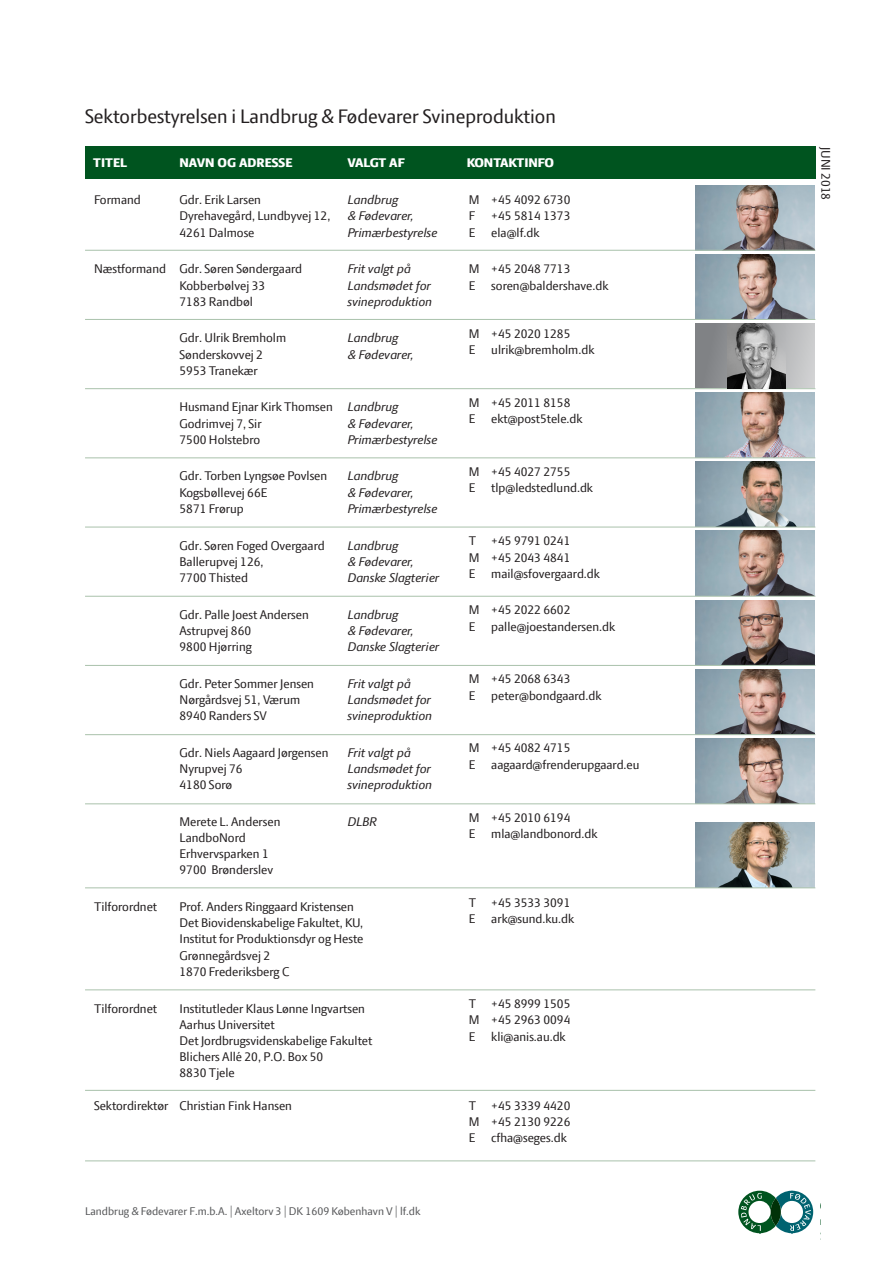
<style>
.page{position:relative;width:893px;height:1263px;background:#fff}
.page>*{position:absolute;margin:0;border:0;box-sizing:border-box;transform-origin:0 0}
.t1{font:21px "LF Press Sans";color:#231f20}
.t2{font:13.5px/16.2px "LF Press Sans";color:#231f20}
.t3{font:italic 13.5px/16.2px "LF Press Sans";color:#231f20}
.t4{font:800 13.5px "LF Press Sans";color:#fff}
.t5{font:12px "LF Press Sans";color:#57585a}
</style>
<div class="page">
<svg style="left:738px;top:1191px;width:75px;height:42px"></svg>
<img style="left:695px;top:185px;width:120px;height:65px">
<img style="left:695px;top:254px;width:120px;height:65px">
<svg style="left:695px;top:323px;width:120px;height:65px;background:#a2a3a5"></svg>
<img style="left:695px;top:393px;width:120px;height:64px">
<img style="left:695px;top:462px;width:120px;height:64px">
<img style="left:695px;top:531px;width:120px;height:65px">
<img style="left:695px;top:600px;width:120px;height:65px">
<img style="left:695px;top:669px;width:120px;height:65px">
<img style="left:695px;top:739px;width:120px;height:64px">
<img style="left:695px;top:823px;width:120px;height:64px">
<div style="left:85px;top:147px;width:730px;height:32px;background:#00541f"></div>
<hr style="left:85px;top:250px;width:730px;height:1px;background:#aec5b0">
<hr style="left:85px;top:319px;width:730px;height:1px;background:#aec5b0">
<hr style="left:85px;top:388px;width:730px;height:1px;background:#aec5b0">
<hr style="left:85px;top:457px;width:730px;height:1px;background:#aec5b0">
<hr style="left:85px;top:526px;width:730px;height:2px;background:#aec5b0">
<hr style="left:85px;top:596px;width:730px;height:1px;background:#aec5b0">
<hr style="left:85px;top:665px;width:730px;height:1px;background:#aec5b0">
<hr style="left:85px;top:734px;width:730px;height:1px;background:#aec5b0">
<hr style="left:85px;top:803px;width:730px;height:1px;background:#aec5b0">
<hr style="left:85px;top:887px;width:730px;height:1px;background:#aec5b0">
<hr style="left:85px;top:989px;width:730px;height:1px;background:#aec5b0">
<hr style="left:85px;top:1090px;width:730px;height:1px;background:#aec5b0">
<hr style="left:85px;top:1160px;width:730px;height:1px;background:#aec5b0">
<img style="left:728px;top:323px;width:58px;height:65px">
<p class="t1" style="left:85px;top:104px;width:472px">Sektorbestyrelsen i Landbrug &amp; Fødevarer Svineproduktion</p>
<p class="t4" style="left:93px;top:155px;width:35px">TITEL</p>
<p class="t4" style="left:180px;top:155px;width:114px">NAVN OG ADRESSE</p>
<p class="t4" style="left:467px;top:155px;width:89px">KONTAKTINFO</p>
<p class="t4" style="left:347px;top:155px;width:59px">VALGT AF</p>
<p class="t3" style="left:347px;top:192px;width:91px">Landbrug<br>&amp; Fødevarer,<br>Primærbestyrelse</p>
<p class="t3" style="left:347px;top:261px;width:86px">Frit valgt på<br>Landsmødet for svineproduktion</p>
<p class="t3" style="left:347px;top:330px;width:67px">Landbrug<br>&amp; Fødevarer,</p>
<p class="t2" style="left:94px;top:192px;width:48px">Formand</p>
<p class="t2" style="left:180px;top:192px;width:83px">Gdr. Erik Larsen</p>
<p class="t2" style="left:180px;top:208px;width:152px">Dyrehavegård, Lundbyvej 12,</p>
<p class="t2" style="left:180px;top:224px;width:76px">4261 Dalmose</p>
<p class="t2" style="left:180px;top:261px;width:124px">Gdr. Søren Søndergaard</p>
<p class="t2" style="left:180px;top:277px;width:87px">Kobberbølvej 33</p>
<p class="t2" style="left:180px;top:293px;width:75px">7183 Randbøl</p>
<p class="t2" style="left:180px;top:330px;width:108px">Gdr. Ulrik Bremholm</p>
<p class="t2" style="left:180px;top:346px;width:85px">Sønderskovvej 2</p>
<p class="t2" style="left:180px;top:362px;width:80px">5953 Tranekær</p>
<p class="t2" style="left:180px;top:399px;width:155px">Husmand Ejnar Kirk Thomsen</p>
<p class="t2" style="left:180px;top:415px;width:84px">Godrimvej 7, Sir</p>
<p class="t2" style="left:180px;top:431px;width:82px">7500 Holstebro</p>
<p class="t2" style="left:180px;top:468px;width:149px">Gdr. Torben Lyngsøe Povlsen</p>
<p class="t2" style="left:180px;top:484px;width:89px">Kogsbøllevej 66E</p>
<p class="t2" style="left:180px;top:500px;width:66px">5871 Frørup</p>
<p class="t2" style="left:180px;top:537px;width:147px">Gdr. Søren Foged Overgaard</p>
<p class="t2" style="left:180px;top:553px;width:85px">Ballerupvej 126,</p>
<p class="t2" style="left:180px;top:569px;width:70px">7700 Thisted</p>
<p class="t2" style="left:180px;top:606px;width:131px">Gdr. Palle Joest Andersen</p>
<p class="t2" style="left:180px;top:622px;width:73px">Astrupvej 860</p>
<p class="t2" style="left:180px;top:638px;width:74px">9800 Hjørring</p>
<p class="t2" style="left:180px;top:675px;width:136px">Gdr. Peter Sommer Jensen</p>
<p class="t2" style="left:180px;top:691px;width:122px">Nørgårdsvej 51, Værum</p>
<p class="t2" style="left:180px;top:707px;width:89px">8940 Randers SV</p>
<p class="t2" style="left:180px;top:744px;width:150px">Gdr. Niels Aagaard Jørgensen</p>
<p class="t2" style="left:180px;top:760px;width:65px">Nyrupvej 76</p>
<p class="t2" style="left:180px;top:776px;width:54px">4180 Sorø</p>
<p class="t2" style="left:180px;top:813px;width:102px">Merete L. Andersen</p>
<p class="t2" style="left:180px;top:829px;width:68px">LandboNord</p>
<p class="t2" style="left:180px;top:845px;width:91px">Erhvervsparken 1</p>
<p class="t2" style="left:180px;top:862px;width:95px">9700 Brønderslev</p>
<p class="t2" style="left:180px;top:898px;width:176px">Prof. Anders Ringgaard Kristensen</p>
<p class="t2" style="left:180px;top:914px;width:185px">Det Biovidenskabelige Fakultet, KU,<br>Institut for Produktionsdyr og Heste</p>
<p class="t2" style="left:180px;top:947px;width:92px">Grønnegårdsvej 2</p>
<p class="t2" style="left:180px;top:963px;width:111px">1870 Frederiksberg C</p>
<p class="t2" style="left:180px;top:1000px;width:187px">Institutleder Klaus Lønne Ingvartsen</p>
<p class="t2" style="left:180px;top:1016px;width:97px">Aarhus Universitet</p>
<p class="t2" style="left:180px;top:1032px;width:194px">Det Jordbrugsvidenskabelige Fakultet</p>
<p class="t2" style="left:180px;top:1048px;width:145px">Blichers Allé 20, P.O. Box 50</p>
<p class="t2" style="left:180px;top:1065px;width:57px">8830 Tjele</p>
<p class="t2" style="left:180px;top:1097px;width:114px">Christian Fink Hansen</p>
<p class="t2" style="left:469px;top:192px;width:103px">M +45 4092 6730</p>
<p class="t2" style="left:469px;top:208px;width:103px">F +45 5814 1373</p>
<p class="t2" style="left:469px;top:224px;width:72px">E ela@lf.dk</p>
<p class="t2" style="left:469px;top:261px;width:103px">M +45 2048 7713</p>
<p class="t2" style="left:469px;top:277px;width:141px">E soren@baldershave.dk</p>
<p class="t2" style="left:469px;top:325px;width:103px">M +45 2020 1285</p>
<p class="t2" style="left:469px;top:342px;width:127px">E ulrik@bremholm.dk</p>
<p class="t2" style="left:94px;top:261px;width:73px">Næstformand</p>
<p class="t2" style="left:469px;top:394px;width:103px">M +45 2011 8158</p>
<p class="t2" style="left:469px;top:411px;width:115px">E ekt@post5tele.dk</p>
<p class="t3" style="left:347px;top:399px;width:91px">Landbrug<br>&amp; Fødevarer,<br>Primærbestyrelse</p>
<p class="t3" style="left:347px;top:468px;width:91px">Landbrug<br>&amp; Fødevarer,<br>Primærbestyrelse</p>
<p class="t3" style="left:347px;top:537px;width:93px">Landbrug<br>&amp; Fødevarer,<br>Danske Slagterier</p>
<p class="t3" style="left:347px;top:606px;width:93px">Landbrug<br>&amp; Fødevarer,<br>Danske Slagterier</p>
<p class="t3" style="left:347px;top:675px;width:86px">Frit valgt på<br>Landsmødet for svineproduktion</p>
<p class="t3" style="left:347px;top:744px;width:86px">Frit valgt på<br>Landsmødet for svineproduktion</p>
<p class="t3" style="left:347px;top:813px;width:31px">DLBR</p>
<p class="t2" style="left:469px;top:463px;width:103px">M +45 4027 2755</p>
<p class="t2" style="left:469px;top:480px;width:126px">E tlp@ledstedlund.dk</p>
<p class="t2" style="left:469px;top:533px;width:103px">T +45 9791 0241</p>
<p class="t2" style="left:469px;top:549px;width:103px">M +45 2043 4841</p>
<p class="t2" style="left:469px;top:565px;width:133px">E mail@sfovergaard.dk</p>
<p class="t2" style="left:469px;top:602px;width:103px">M +45 2022 6602</p>
<p class="t2" style="left:469px;top:618px;width:148px">E palle@joestandersen.dk</p>
<p class="t2" style="left:469px;top:671px;width:103px">M +45 2068 6343</p>
<p class="t2" style="left:469px;top:687px;width:134px">E peter@bondgaard.dk</p>
<p class="t2" style="left:469px;top:740px;width:103px">M +45 4082 4715</p>
<p class="t2" style="left:469px;top:756px;width:172px">E aagaard@frenderupgaard.eu</p>
<p class="t2" style="left:469px;top:809px;width:103px">M +45 2010 6194</p>
<p class="t2" style="left:469px;top:825px;width:130px">E mla@landbonord.dk</p>
<p class="t2" style="left:469px;top:894px;width:103px">T +45 3533 3091</p>
<p class="t2" style="left:469px;top:910px;width:107px">E ark@sund.ku.dk</p>
<p class="t2" style="left:94px;top:898px;width:65px">Tilforordnet</p>
<p class="t2" style="left:469px;top:995px;width:103px">T +45 8999 1505</p>
<p class="t2" style="left:469px;top:1012px;width:103px">M +45 2963 0094</p>
<p class="t2" style="left:469px;top:1028px;width:98px">E kli@anis.au.dk</p>
<p class="t2" style="left:94px;top:1000px;width:65px">Tilforordnet</p>
<p class="t2" style="left:94px;top:1097px;width:76px">Sektordirektør</p>
<p class="t2" style="left:469px;top:1097px;width:103px">T +45 3339 4420</p>
<p class="t2" style="left:469px;top:1113px;width:103px">M +45 2130 9226</p>
<p class="t2" style="left:469px;top:1129px;width:99px">E cfha@seges.dk</p>
<p class="t5" style="left:85px;top:1204px;width:337px">Landbrug &amp; Fødevarer F.m.b.A. | Axeltorv 3 | DK 1609 København V | lf.dk</p>
<p class="t2" style="left:834px;top:147px;width:55px;rotate:90deg">JUNI 2018</p>
</div>
